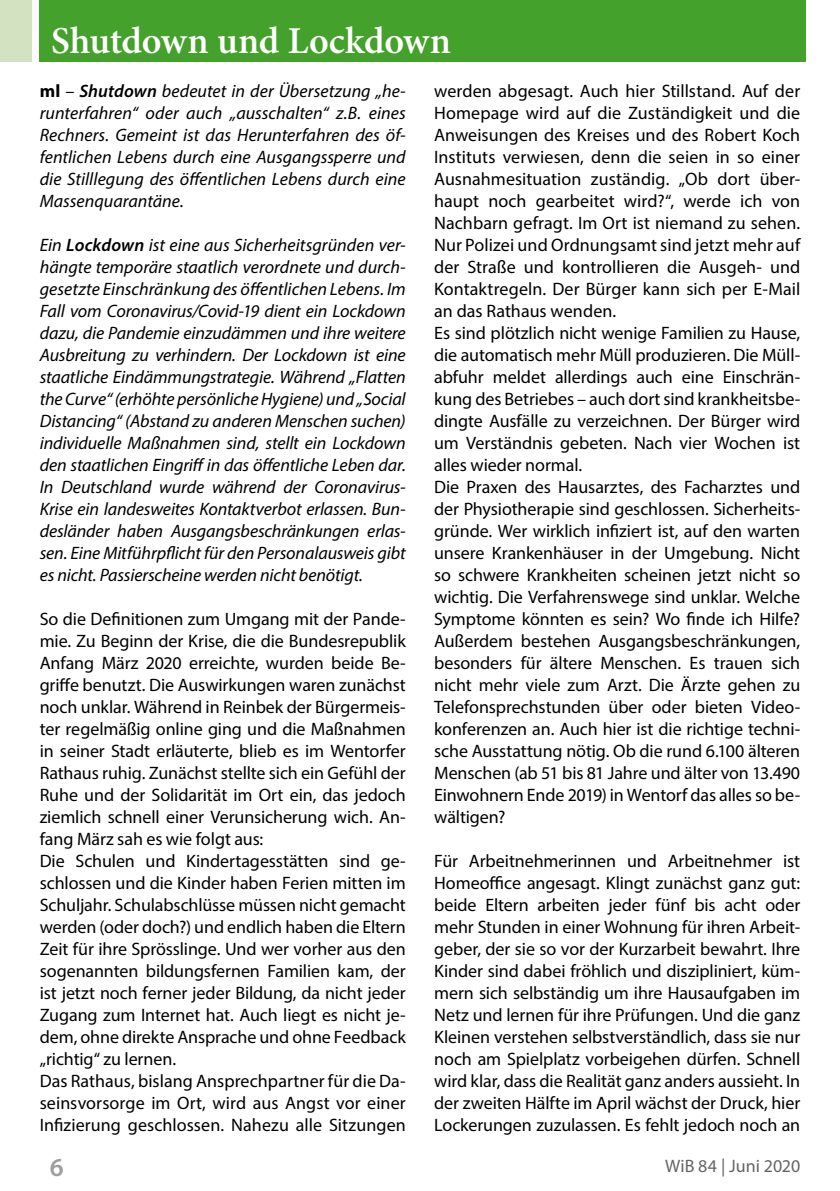
<style>
.page{position:relative;width:840px;height:1191px;background:#fff}
.page>*{position:absolute;margin:0;border:0;box-sizing:border-box;transform-origin:0 0}
.t1{font:600 38px "Minion Pro";letter-spacing:-.005em;color:#fff}
.t2{font:600 26px "Myriad Pro";color:#9c9e9f}
.t3{font:18px/22px "Myriad Pro";letter-spacing:-.005em;color:#000}
.t4{font:italic 18px/22px "Myriad Pro";letter-spacing:-.005em;color:#000;text-align:justify}
.t5{font:18px "Myriad Pro";color:#646567}
.s1{font-weight:700;font-style:normal}
.s2{font-weight:600}
</style>
<div class="page">
<div style="left:0;top:0;width:31px;height:62px;background:#d3e3c2"></div>
<div style="left:40px;top:0;width:765px;height:62px;background:#44a12b"></div>
<h1 class="t1" style="left:51px;top:15px;width:401px">Shutdown und Lockdown</h1>
<p class="t4" style="left:40px;top:80px;width:367px"><span class="s1">ml</span> – <span class="s2">Shutdown</span> bedeutet in der Übersetzung „he&shy;runterfahren“ oder auch „ausschalten“ z.B. eines Rechners. Gemeint ist das Herunterfahren des öf&shy;fentlichen Lebens durch eine Ausgangssperre und die Stilllegung des öffentlichen Lebens durch eine Massenquarantäne.</p>
<p class="t4" style="left:40px;top:234px;width:367px">Ein <span class="s2">Lockdown</span> ist eine aus Sicherheitsgründen ver&shy;hängte temporäre staatlich verordnete und durch&shy;gesetzte Einschränkung des öffentlichen Lebens. Im Fall vom Coronavirus/Covid-19 dient ein Lockdown dazu, die Pandemie einzudämmen und ihre weitere Ausbreitung zu verhindern. Der Lockdown ist eine staatliche Eindämmungstrategie. Während „Flatten the Curve“ (erhöhte persönliche Hygiene) und „Social Distancing“ (Abstand zu anderen Menschen suchen) individuelle Maßnahmen sind, stellt ein Lockdown den staatlichen Eingriff in das öffentliche Leben dar.<br>In Deutschland wurde während der Coronavirus-Krise ein landesweites Kontaktverbot erlassen. Bun&shy;desländer haben Ausgangsbeschränkungen erlas&shy;sen. Eine Mitführpflicht für den Personalausweis gibt es nicht. Passierscheine werden nicht benötigt.</p>
<p class="t3" style="left:40px;top:608px;width:367px">So die Definitionen zum Umgang mit der Pande&shy;mie. Zu Beginn der Krise, die die Bundesrepublik Anfang März 2020 erreichte, wurden beide Be&shy;griffe benutzt. Die Auswirkungen waren zunächst noch unklar. Während in Reinbek der Bürgermeis&shy;ter regelmäßig online ging und die Maßnahmen in seiner Stadt erläuterte, blieb es im Wentorfer Rathaus ruhig. Zunächst stellte sich ein Gefühl der Ruhe und der Solidarität im Ort ein, das jedoch ziemlich schnell einer Verunsicherung wich. An&shy;fang März sah es wie folgt aus:<br>Die Schulen und Kindertagesstätten sind ge&shy;schlossen und die Kinder haben Ferien mitten im Schuljahr. Schulabschlüsse müssen nicht gemacht werden (oder doch?) und endlich haben die Eltern Zeit für ihre Sprösslinge. Und wer vorher aus den sogenannten bildungsfernen Familien kam, der ist jetzt noch ferner jeder Bildung, da nicht jeder Zugang zum Internet hat. Auch liegt es nicht je&shy;dem, ohne direkte Ansprache und ohne Feedback „richtig“ zu lernen.<br>Das Rathaus, bislang Ansprechpartner für die Da&shy;seinsvorsorge im Ort, wird aus Angst vor einer Infizierung geschlossen. Nahezu alle Sitzungen</p>
<p class="t3" style="left:434px;top:80px;width:367px">werden abgesagt. Auch hier Stillstand. Auf der Homepage wird auf die Zuständigkeit und die Anweisungen des Kreises und des Robert Koch Instituts verwiesen, denn die seien in so einer Ausnahmesituation zuständig. „Ob dort über&shy;haupt noch gearbeitet wird?“, werde ich von Nachbarn gefragt. Im Ort ist niemand zu sehen.<br>Nur Polizei und Ordnungsamt sind jetzt mehr auf der Straße und kontrollieren die Ausgeh- und Kontaktregeln. Der Bürger kann sich per E-Mail an das Rathaus wenden.<br>Es sind plötzlich nicht wenige Familien zu Hause, die automatisch mehr Müll produzieren. Die Müll&shy;abfuhr meldet allerdings auch eine Einschrän&shy;kung des Betriebes – auch dort sind krankheitsbe&shy;dingte Ausfälle zu verzeichnen. Der Bürger wird um Verständnis gebeten. Nach vier Wochen ist alles wieder normal.<br>Die Praxen des Hausarztes, des Facharztes und der Physiotherapie sind geschlossen. Sicherheits&shy;gründe. Wer wirklich infiziert ist, auf den warten unsere Krankenhäuser in der Umgebung. Nicht so schwere Krankheiten scheinen jetzt nicht so wichtig. Die Verfahrenswege sind unklar. Welche Symptome könnten es sein? Wo finde ich Hilfe?<br>Außerdem bestehen Ausgangsbeschränkungen, besonders für ältere Menschen. Es trauen sich nicht mehr viele zum Arzt. Die Ärzte gehen zu Telefonsprechstunden über oder bieten Video&shy;konferenzen an. Auch hier ist die richtige techni&shy;sche Ausstattung nötig. Ob die rund 6.100 älteren Menschen (ab 51 bis 81 Jahre und älter von 13.490<br>Einwohnern Ende 2019) in Wentorf das alles so be&shy;wältigen?</p>
<p class="t3" style="left:434px;top:850px;width:367px;text-align:justify">Für Arbeitnehmerinnen und Arbeitnehmer ist Homeoffice angesagt. Klingt zunächst ganz gut: beide Eltern arbeiten jeder fünf bis acht oder mehr Stunden in einer Wohnung für ihren Arbeit&shy;geber, der sie so vor der Kurzarbeit bewahrt. Ihre Kinder sind dabei fröhlich und diszipliniert, küm&shy;mern sich selbständig um ihre Hausaufgaben im Netz und lernen für ihre Prüfungen. Und die ganz Kleinen verstehen selbstverständlich, dass sie nur noch am Spielplatz vorbeigehen dürfen. Schnell wird klar, dass die Realität ganz anders aussieht. In der zweiten Hälfte im April wächst der Druck, hier Lockerungen zuzulassen. Es fehlt jedoch noch an</p>
<h2 class="t2" style="left:50px;top:1151px;width:15px">6</h2>
<p class="t5" style="left:664px;top:1154px;width:137px">WiB 84 | Juni 2020</p>
</div>
